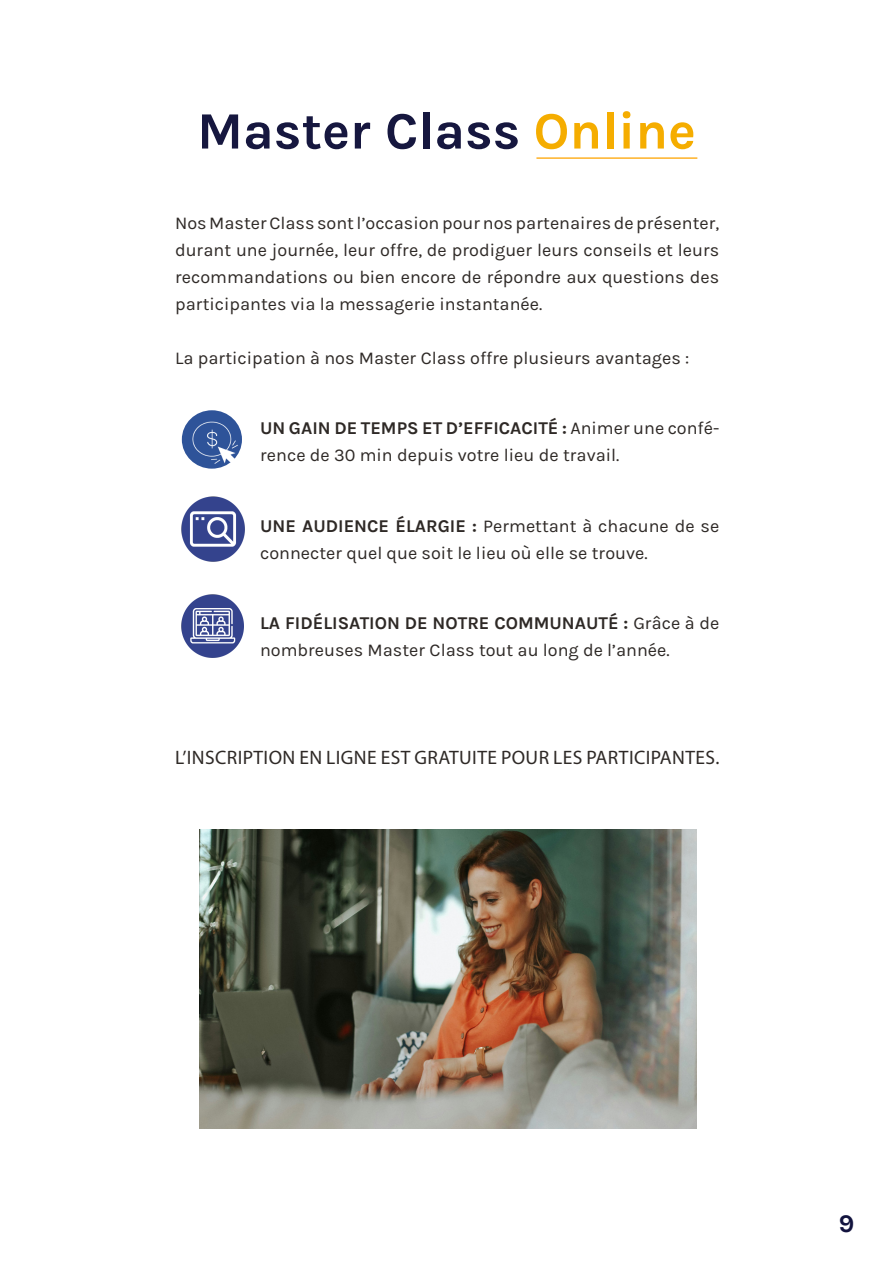
<style>
.page{position:relative;width:893px;height:1263px;background:#fff}
.page>*{position:absolute;margin:0;border:0;box-sizing:border-box;transform-origin:0 0}
.t1{font:700 52.5px "Karla";color:#16173f}
.t2{font:700 25.5px "Karla";color:#12133e}
.t3{font:19.5px "Myriad Pro";letter-spacing:.02em;color:#2e2926}
.t4{font:18px/27px "Karla";color:#2e2926}
.s1{color:#f5ad00}
.s2{font-weight:700}
</style>
<div class="page">
<img style="left:181px;top:594px;width:63px;height:64px">
<img style="left:181px;top:496px;width:64px;height:66px">
<img style="left:199px;top:829px;width:498px;height:299px">
<div style="left:182px;top:410px;width:60px;height:59px;background:#2e5399;border-radius:50%"></div>
<img style="left:187px;top:416px;width:55px;height:53px">
<hr style="left:536px;top:157px;width:161px;height:2px;background:#feb127">
<p class="t1" style="left:197px;top:101px;width:500px">Master Class <span class="s1">Online</span></p>
<p class="t4" style="left:175px;top:210px;width:546px;text-align:justify">Nos Master Class sont l’occasion pour nos partenaires de présenter, durant une journée, leur offre, de prodiguer leurs conseils et leurs recommandations ou bien encore de répondre aux questions des participantes via la messagerie instantanée.</p>
<p class="t4" style="left:175px;top:345px;width:516px">La participation à nos Master Class offre plusieurs avantages :</p>
<p class="t4" style="left:260px;top:415px;width:461px"><span class="s2">UN GAIN DE TEMPS ET D’EFFICACITÉ :</span> Animer une confé&shy;rence de 30 min depuis votre lieu de travail.</p>
<p class="t4" style="left:260px;top:512px;width:461px"><span class="s2">UNE AUDIENCE ÉLARGIE :</span> Permettant à chacune de se connecter quel que soit le lieu où elle se trouve.</p>
<p class="t4" style="left:260px;top:610px;width:461px"><span class="s2">LA FIDÉLISATION DE NOTRE COMMUNAUTÉ :</span> Grâce à de nombreuses Master Class tout au long de l’année.</p>
<p class="t3" style="left:175px;top:745px;width:546px">L’INSCRIPTION EN LIGNE EST GRATUITE POUR LES PARTICIPANTES.</p>
<h2 class="t2" style="left:839px;top:1209px;width:17px">9</h2>
</div>
